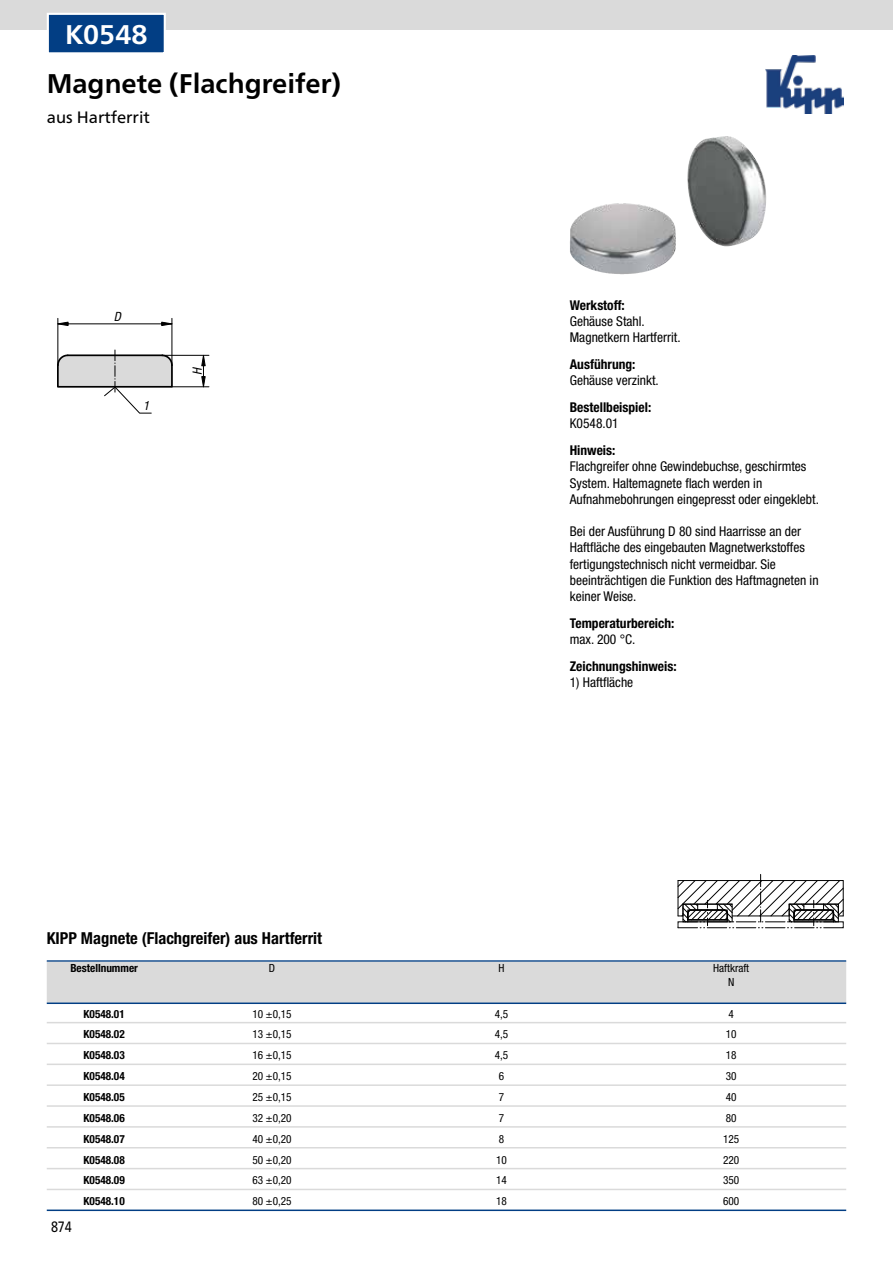
<style>
.page{position:relative;width:893px;height:1263px;background:#fff}
.page>*{position:absolute;margin:0;border:0;box-sizing:border-box;transform-origin:0 0}
.t1{font:700 27px "Frutiger Neue LTW1 G";color:#000}
.t2{font:700 27px "Frutiger Neue LTW1 G";color:#fff}
.t3{font:700 condensed 16.5px "Helvetica Neue LTW1 G";color:#000}
.t4{font:16.5px "Frutiger Neue LTW1 G";color:#000}
.t5{font:15px "Frutiger Neue LTW1 G";color:#000;scale:.81 1}
.t6{font:condensed 13.5px/16.2px "Helvetica Neue LTW1 G";color:#000}
.t7{font:700 condensed 13.5px "Helvetica Neue LTW1 G";color:#000}
.t8{font:italic condensed 12.75px "Helvetica Neue LTW1 G";color:#000}
.t9{font:condensed 11.25px/14px "Helvetica Neue LTW1 G";color:#000;text-align:center}
.t10{font:700 condensed 11.25px "Helvetica Neue LTW1 G";color:#000}
</style>
<div class="page">
<div style="left:0;top:0;width:893px;height:30px;background:#dadada"></div>
<img style="left:765px;top:55px;width:79px;height:58px">
<img style="left:687px;top:136px;width:38px;height:96px">
<hr style="left:57px;top:318px;width:1px;height:47px;background:#000">
<hr style="left:171px;top:318px;width:1px;height:47px;background:#000">
<hr style="left:172px;top:386px;width:37px;height:1px;background:#000">
<hr style="left:162px;top:355px;width:47px;height:1px;background:#000">
<hr style="left:58px;top:323px;width:114px;height:1px;background:#000">
<hr style="left:203px;top:355px;width:1px;height:32px;background:#000">
<svg style="left:161px;top:321px;width:12px;height:6px"></svg>
<svg style="left:57px;top:321px;width:12px;height:6px"></svg>
<svg style="left:201px;top:354px;width:5px;height:13px"></svg>
<svg style="left:201px;top:376px;width:5px;height:12px"></svg>
<svg style="left:57px;top:350px;width:117px;height:64px"></svg>
<svg style="left:677px;top:874px;width:167px;height:54px"></svg>
<div style="left:48px;top:14px;width:117px;height:39px;background:#023e84"></div>
<div style="left:47px;top:13px;width:119px;height:41px;border:2px solid #fff"></div>
<hr style="left:47px;top:960px;width:799px;height:2px;background:#023e84">
<div style="left:47px;top:962px;width:799px;height:41px;background:#dadada"></div>
<hr style="left:47px;top:1002px;width:799px;height:2px;background:#023e84">
<hr style="left:47px;top:1022px;width:799px;height:1px;background:#dadada">
<hr style="left:47px;top:1043px;width:799px;height:1px;background:#dadada">
<hr style="left:47px;top:1063px;width:799px;height:2px;background:#dadada">
<hr style="left:47px;top:1084px;width:799px;height:2px;background:#dadada">
<hr style="left:47px;top:1105px;width:799px;height:2px;background:#dadada">
<hr style="left:47px;top:1126px;width:799px;height:2px;background:#dadada">
<hr style="left:47px;top:1147px;width:799px;height:1px;background:#dadada">
<hr style="left:47px;top:1168px;width:799px;height:1px;background:#dadada">
<hr style="left:47px;top:1189px;width:799px;height:1px;background:#dadada">
<hr style="left:47px;top:1209px;width:799px;height:2px;background:#023e84">
<h1 class="t2" style="left:65px;top:18px;width:84px">K0548</h1>
<h1 class="t1" style="left:47px;top:67px;width:296px">Magnete (Flachgreifer)</h1>
<p class="t4" style="left:47px;top:105px;width:105px">aus Hartferrit</p>
<p class="t8" style="left:114px;top:309px;width:9px">D</p>
<p class="t8" style="left:143px;top:398px;width:8px">1</p>
<p class="t8" style="left:190px;top:375px;width:9px;rotate:-90deg">H</p>
<p class="t7" style="left:570px;top:297px;width:57px">Werkstoff:</p>
<p class="t6" style="left:570px;top:313px;width:112px">Gehäuse Stahl.<br>Magnetkern Hartferrit.</p>
<p class="t7" style="left:570px;top:356px;width:67px">Ausführung:</p>
<p class="t6" style="left:570px;top:372px;width:90px">Gehäuse verzinkt.</p>
<p class="t7" style="left:570px;top:399px;width:83px">Bestellbeispiel:</p>
<p class="t6" style="left:570px;top:415px;width:50px">K0548.01</p>
<p class="t7" style="left:570px;top:442px;width:47px">Hinweis:</p>
<p class="t6" style="left:570px;top:458px;width:251px">Flachgreifer ohne Gewindebuchse, geschirmtes<br>System. Haltemagnete flach werden in<br>Aufnahmebohrungen eingepresst oder eingeklebt.</p>
<p class="t6" style="left:570px;top:523px;width:250px">Bei der Ausführung D 80 sind Haarrisse an der Haftfläche des eingebauten Magnetwerkstoffes fertigungstechnisch nicht vermeidbar. Sie beeinträchtigen die Funktion des Haftmagneten in keiner Weise.</p>
<p class="t7" style="left:570px;top:615px;width:106px">Temperaturbereich:</p>
<p class="t6" style="left:570px;top:631px;width:67px">max. 200 °C.</p>
<p class="t7" style="left:570px;top:658px;width:108px">Zeichnungshinweis:</p>
<p class="t6" style="left:570px;top:674px;width:65px">1) Haftfläche</p>
<p class="t3" style="left:47px;top:928px;width:277px">KIPP Magnete (Flachgreifer) aus Hartferrit</p>
<p class="t10" style="left:70px;top:961px;width:69px">Bestellnummer</p>
<p class="t9" style="left:269px;top:961px;width:8px">D</p>
<p class="t9" style="left:498px;top:961px;width:8px">H</p>
<p class="t9" style="left:713px;top:961px;width:38px">Haftkraft<br>N</p>
<p class="t10" style="left:84px;top:1007px;width:43px">K0548.01</p>
<p class="t9" style="left:252px;top:1007px;width:41px">10 ±0,15</p>
<p class="t9" style="left:495px;top:1007px;width:15px">4,5</p>
<p class="t9" style="left:728px;top:1007px;width:7px">4</p>
<p class="t10" style="left:84px;top:1028px;width:43px">K0548.02</p>
<p class="t9" style="left:252px;top:1027px;width:41px">13 ±0,15</p>
<p class="t9" style="left:495px;top:1027px;width:15px">4,5</p>
<p class="t9" style="left:726px;top:1027px;width:12px">10</p>
<p class="t10" style="left:84px;top:1048px;width:43px">K0548.03</p>
<p class="t9" style="left:252px;top:1048px;width:41px">16 ±0,15</p>
<p class="t9" style="left:495px;top:1048px;width:15px">4,5</p>
<p class="t9" style="left:726px;top:1048px;width:12px">18</p>
<p class="t10" style="left:84px;top:1069px;width:43px">K0548.04</p>
<p class="t9" style="left:252px;top:1069px;width:41px">20 ±0,15</p>
<p class="t9" style="left:499px;top:1069px;width:7px">6</p>
<p class="t9" style="left:726px;top:1069px;width:12px">30</p>
<p class="t10" style="left:84px;top:1090px;width:43px">K0548.05</p>
<p class="t9" style="left:252px;top:1090px;width:41px">25 ±0,15</p>
<p class="t9" style="left:499px;top:1090px;width:7px">7</p>
<p class="t9" style="left:726px;top:1090px;width:12px">40</p>
<p class="t10" style="left:84px;top:1111px;width:43px">K0548.06</p>
<p class="t9" style="left:252px;top:1111px;width:41px">32 ±0,20</p>
<p class="t9" style="left:499px;top:1111px;width:7px">7</p>
<p class="t9" style="left:726px;top:1111px;width:12px">80</p>
<p class="t10" style="left:84px;top:1132px;width:43px">K0548.07</p>
<p class="t9" style="left:252px;top:1132px;width:41px">40 ±0,20</p>
<p class="t9" style="left:499px;top:1132px;width:7px">8</p>
<p class="t9" style="left:723px;top:1132px;width:18px">125</p>
<p class="t10" style="left:84px;top:1153px;width:43px">K0548.08</p>
<p class="t9" style="left:252px;top:1153px;width:41px">50 ±0,20</p>
<p class="t9" style="left:496px;top:1153px;width:12px">10</p>
<p class="t9" style="left:723px;top:1153px;width:18px">220</p>
<p class="t10" style="left:84px;top:1174px;width:43px">K0548.09</p>
<p class="t9" style="left:252px;top:1173px;width:41px">63 ±0,20</p>
<p class="t9" style="left:496px;top:1173px;width:12px">14</p>
<p class="t9" style="left:723px;top:1173px;width:18px">350</p>
<p class="t10" style="left:84px;top:1194px;width:43px">K0548.10</p>
<p class="t9" style="left:252px;top:1194px;width:41px">80 ±0,25</p>
<p class="t9" style="left:496px;top:1194px;width:12px">18</p>
<p class="t9" style="left:723px;top:1194px;width:18px">600</p>
<p class="t5" style="left:51px;top:1215px;width:27px">874</p>
</div>
